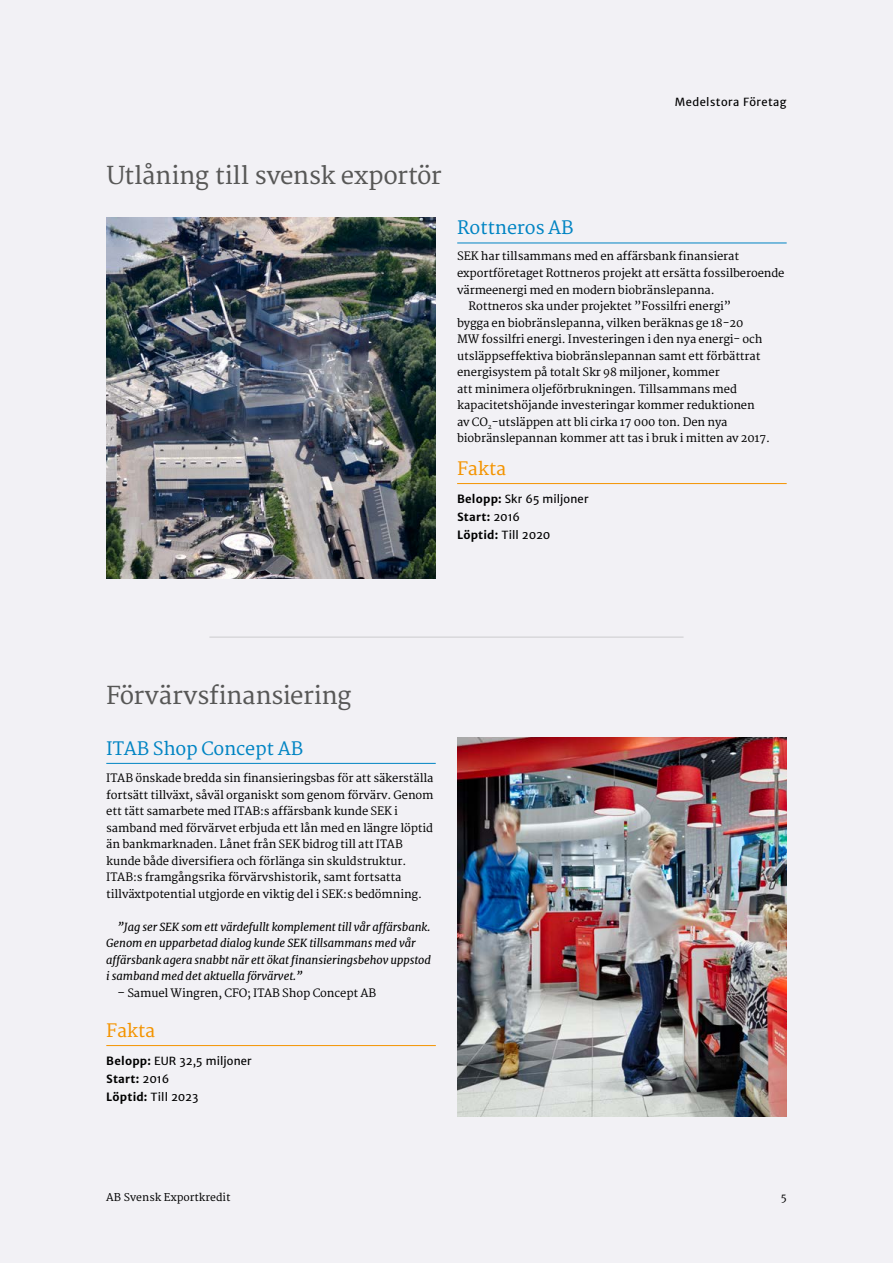
<style>
.page{position:relative;width:893px;height:1263px;background:#f2f1f5}
.page>*{position:absolute;margin:0;border:0;box-sizing:border-box;transform-origin:0 0}
.t1{font:24px "Merriweather";letter-spacing:-.015em;color:#575756}
.t2{font:18px "Merriweather";letter-spacing:-.01em;color:#0084c3}
.t3{font:18px "Merriweather";letter-spacing:-.01em;color:#f49400}
.t4{font:11.25px/16.5px "Merriweather";letter-spacing:-.01em;color:#000}
.t5{font:italic 11.25px/16.5px "Merriweather";letter-spacing:-.01em;color:#000}
.t6{font:11.25px/18px "Merriweather Sans";letter-spacing:.015em;color:#000}
.t7{font:11.25px "Merriweather Sans";letter-spacing:.04em;color:#000}
.t8{font:10.5px "Merriweather";color:#000}
.s1{font-weight:700}
</style>
<div class="page">
<img style="left:457px;top:738px;width:330px;height:378px">
<hr style="left:106px;top:763px;width:330px;height:1px;background:#0084c3">
<hr style="left:457px;top:243px;width:330px;height:1px;background:#0084c3">
<hr style="left:106px;top:1045px;width:330px;height:1px;background:#f49400">
<img style="left:107px;top:217px;width:329px;height:361px">
<hr style="left:457px;top:483px;width:330px;height:1px;background:#f49400">
<hr style="left:209px;top:636px;width:475px;height:2px;background:#d8d8da">
<p class="t7" style="left:675px;top:95px;width:113px">Medelstora Företag</p>
<h1 class="t1" style="left:107px;top:161px;width:336px">Utlåning till svensk exportör</h1>
<h2 class="t2" style="left:457px;top:217px;width:118px">Rottneros AB</h2>
<p class="t4" style="left:457px;top:249px;width:283px">SEK har tillsammans med en affärsbank finansierat</p>
<p class="t4" style="left:457px;top:265px;width:329px">exportföretaget Rottneros projekt att ersätta fossilberoende</p>
<p class="t4" style="left:457px;top:282px;width:259px">värmeenergi med en modern biobränslepanna.</p>
<p class="t4" style="left:468px;top:298px;width:264px">Rottneros ska under projektet ”Fossilfri energi”</p>
<p class="t4" style="left:457px;top:315px;width:288px">bygga en biobränslepanna, vilken beräknas ge 18-20</p>
<p class="t4" style="left:457px;top:331px;width:307px">MW fossilfri energi. Investeringen i den nya energi- och</p>
<p class="t4" style="left:457px;top:348px;width:305px">utsläppseffektiva biobränslepannan samt ett förbättrat</p>
<p class="t4" style="left:457px;top:364px;width:264px">energisystem på totalt Skr 98 miljoner, kommer</p>
<p class="t4" style="left:457px;top:381px;width:281px">att minimera oljeförbrukningen. Tillsammans med</p>
<p class="t4" style="left:457px;top:397px;width:299px">kapacitetshöjande investeringar kommer reduktionen</p>
<p class="t4" style="left:457px;top:414px;width:272px">av CO<sub>2</sub>-utsläppen att bli cirka 17 000 ton. Den nya</p>
<p class="t4" style="left:457px;top:430px;width:314px">biobränslepannan kommer att tas i bruk i mitten av 2017.</p>
<h2 class="t3" style="left:457px;top:458px;width:51px">Fakta</h2>
<p class="t6" style="left:457px;top:490px;width:133px"><span class="s1">Belopp:</span> Skr 65 miljoner<br><span class="s1">Start:</span> 2016<br><span class="s1">Löptid:</span> Till 2020</p>
<h1 class="t1" style="left:106px;top:681px;width:247px">Förvärvsfinansiering</h1>
<h2 class="t2" style="left:106px;top:738px;width:198px">ITAB Shop Concept AB</h2>
<p class="t4" style="left:106px;top:771px;width:329px">ITAB önskade bredda sin finansieringsbas för att säkerställa fortsätt tillväxt, såväl organiskt som genom förvärv. Genom ett tätt samarbete med ITAB:s affärsbank kunde SEK i samband med förvärvet erbjuda ett lån med en längre löptid än bankmarknaden. Lånet från SEK bidrog till att ITAB kunde både diversifiera och förlänga sin skuldstruktur.<br>ITAB:s framgångsrika förvärvshistorik, samt fortsatta tillväxtpotential utgjorde en viktig del i SEK:s bedömning.</p>
<p class="t5" style="left:106px;top:919px;width:326px;text-indent:11px">”Jag ser SEK som ett värdefullt komplement till vår affärsbank.<br>Genom en upparbetad dialog kunde SEK tillsammans med vår affärsbank agera snabbt när ett ökat finansieringsbehov uppstod i samband med det aktuella förvärvet.”</p>
<p class="t4" style="left:118px;top:985px;width:260px">– Samuel Wingren, CFO; ITAB Shop Concept AB</p>
<h2 class="t3" style="left:106px;top:1020px;width:51px">Fakta</h2>
<p class="t6" style="left:106px;top:1052px;width:147px"><span class="s1">Belopp:</span> EUR 32,5 miljoner<br><span class="s1">Start:</span> 2016<br><span class="s1">Löptid:</span> Till 2023</p>
<p class="t8" style="left:106px;top:1191px;width:126px">AB Svensk Exportkredit</p>
<p class="t8" style="left:781px;top:1191px;width:7px">5</p>
</div>
